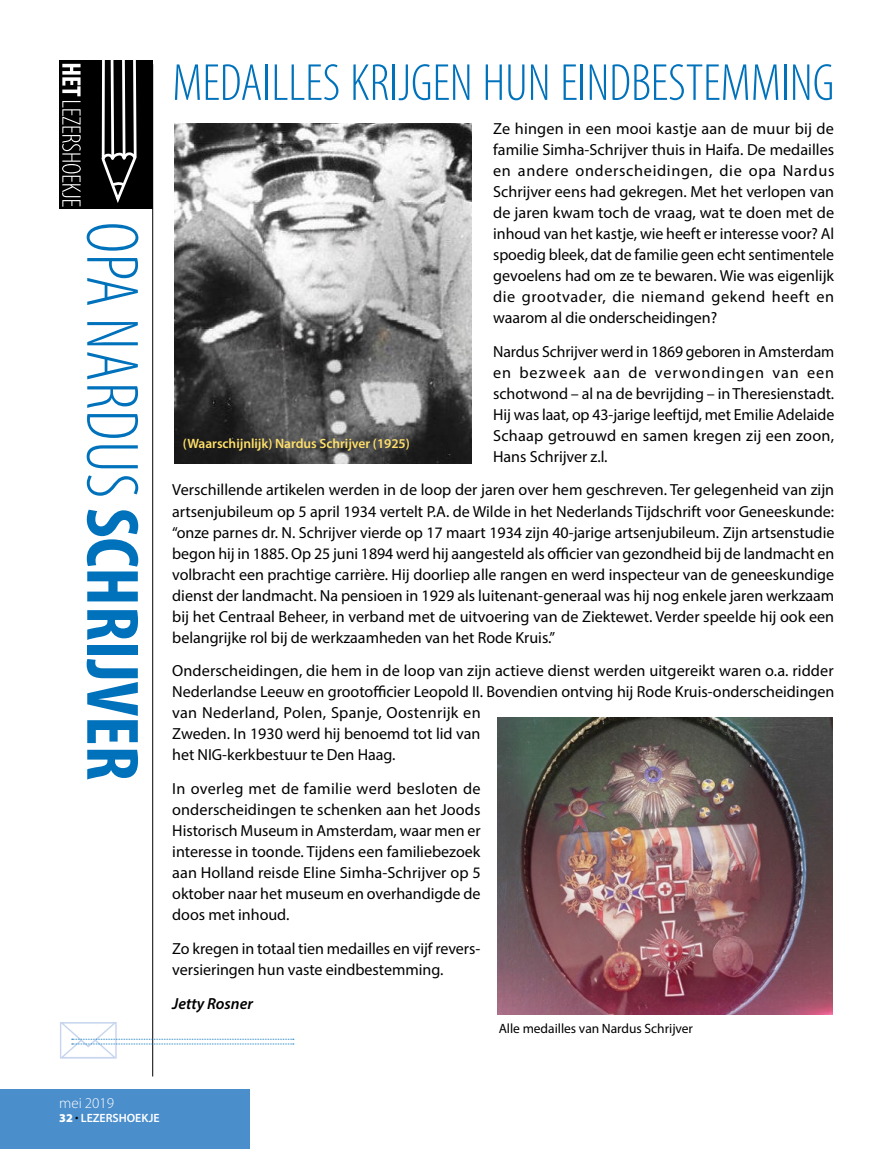
<style>
.page{position:relative;width:893px;height:1149px;background:#fff}
.page>*{position:absolute;margin:0;border:0;box-sizing:border-box;transform-origin:0 0}
.t1{font:300 condensed 75px "Myriad Pro";color:#0072bc}
.t2{font:300 condensed 52.5px "Myriad Pro";color:#0072bc}
.t3{font:16.05px/21px "Myriad Pro";color:#000;text-align:justify}
.t4{font:italic 600 16.05px "Myriad Pro";color:#000}
.t5{font:300 15px "Myriad Pro";color:#fff}
.t6{font:600 13.5px "Myriad Pro";color:#ffe06a}
.t7{font:13.5px "Myriad Pro";color:#000}
.t8{font:600 12px "Myriad Pro";color:#fff}
.s1{font-weight:700}
.s2{font-weight:900}
.s3{font-weight:900;color:#000}
</style>
<div class="page">
<hr style="left:152px;top:64px;width:1px;height:1012px;background:#000">
<div style="left:60px;top:60px;width:93px;height:149px;background:#000"></div>
<svg style="left:62px;top:64px;width:19px;height:143px"></svg>
<svg style="left:101px;top:60px;width:36px;height:143px"></svg>
<svg style="left:60px;top:1020px;width:234px;height:39px"></svg>
<img style="left:497px;top:717px;width:335px;height:296px">
<img style="left:174px;top:123px;width:298px;height:340px">
<div style="left:0;top:1089px;width:249px;height:59px;background:#4a8ecc"></div>
<h1 class="t1" style="left:156px;top:221px;width:560px;rotate:90deg">OPA NARDUS <span class="s1">SCHRIJVER</span></h1>
<h2 class="t2" style="left:172px;top:51px;width:663px">MEDAILLES KRIJGEN HUN EINDBESTEMMING</h2>
<p class="t3" style="left:493px;top:117px;width:343px">Ze hingen in een mooi kastje aan de muur bij de familie Simha-Schrijver thuis in Haifa. De medailles en andere onderscheidingen, die opa Nardus Schrijver eens had gekregen. Met het verlopen van de jaren kwam toch de vraag, wat te doen met de inhoud van het kastje, wie heeft er interesse voor? Al spoedig bleek, dat de familie geen echt sentimentele gevoelens had om ze te bewaren. Wie was eigenlijk die grootvader, die niemand gekend heeft en waarom al die onderscheidingen?</p>
<p class="t3" style="left:493px;top:340px;width:343px">Nardus Schrijver werd in 1869 geboren in Amsterdam en bezweek aan de verwondingen van een schotwond – al na de bevrijding – in Theresienstadt.<br>Hij was laat, op 43-jarige leeftijd, met Emilie Adelaide Schaap getrouwd en samen kregen zij een zoon, Hans Schrijver z.l.</p>
<p class="t3" style="left:172px;top:479px;width:664px">Verschillende artikelen werden in de loop der jaren over hem geschreven. Ter gelegenheid van zijn artsenjubileum op 5 april 1934 vertelt P.A. de Wilde in het Nederlands Tijdschrift voor Geneeskunde: “onze parnes dr. N. Schrijver vierde op 17 maart 1934 zijn 40-jarige artsenjubileum. Zijn artsenstudie begon hij in 1885. Op 25 juni 1894 werd hij aangesteld als officier van gezondheid bij de landmacht en volbracht een prachtige carrière. Hij doorliep alle rangen en werd inspecteur van de geneeskundige dienst der landmacht. Na pensioen in 1929 als luitenant-generaal was hij nog enkele jaren werkzaam bij het Centraal Beheer, in verband met de uitvoering van de Ziektewet. Verder speelde hij ook een belangrijke rol bij de werkzaamheden van het Rode Kruis.”</p>
<p class="t3" style="left:172px;top:660px;width:664px;text-align:left">Onderscheidingen, die hem in de loop van zijn actieve dienst werden uitgereikt waren o.a. ridder Nederlandse Leeuw en grootofficier Leopold II. Bovendien ontving hij Rode Kruis-onderscheidingen van Nederland, Polen, Spanje, Oostenrijk en<br>Zweden. In 1930 werd hij benoemd tot lid van<br>het NIG-kerkbestuur te Den Haag.</p>
<p class="t3" style="left:172px;top:777px;width:310px">In overleg met de familie werd besloten de onderscheidingen te schenken aan het Joods Historisch Museum in Amsterdam, waar men er interesse in toonde. Tijdens een familiebezoek aan Holland reisde Eline Simha-Schrijver op 5 oktober naar het museum en overhandigde de doos met inhoud.</p>
<p class="t3" style="left:172px;top:937px;width:310px">Zo kregen in totaal tien medailles en vijf revers&shy;versieringen hun vaste eindbestemming.</p>
<p class="t4" style="left:172px;top:992px;width:82px">Jetty Rosner</p>
<p class="t6" style="left:183px;top:435px;width:229px">(Waarschijnlijk) Nardus Schrijver (1925)</p>
<p class="t7" style="left:499px;top:1019px;width:196px">Alle medailles van Nardus Schrijver</p>
<p class="t5" style="left:59px;top:1093px;width:56px">mei 2019</p>
<p class="t8" style="left:59px;top:1109px;width:102px"><span class="s2">32</span> <span class="s3">·</span> LEZERSHOEKJE</p>
</div>
